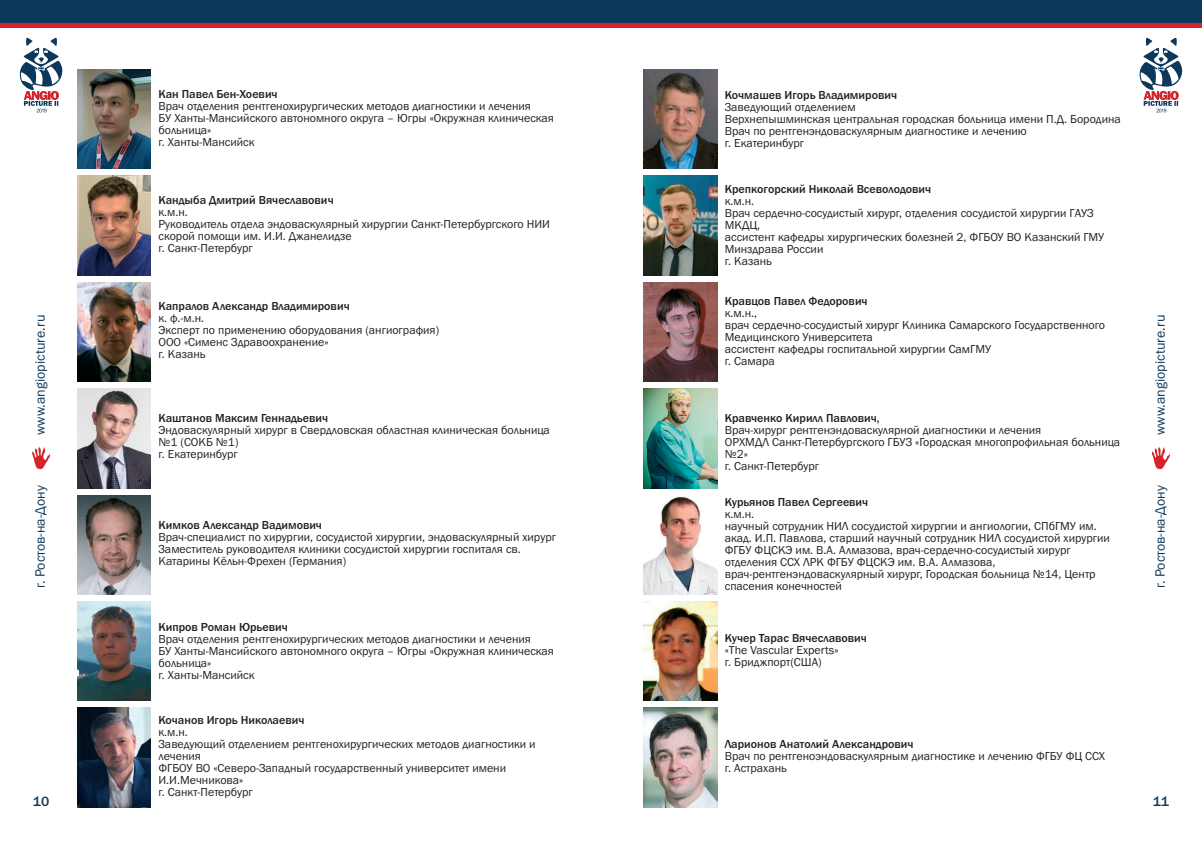
<style>
.page{position:relative;width:1202px;height:854px;background:#fff}
.page>*{position:absolute;margin:0;border:0;box-sizing:border-box;transform-origin:0 0}
.t1{font:14px "Franklin Gothic";color:#0c385c}
.t2{font:500 14px "Franklin Gothic";color:#0c385c}
.t3{font:12px/12px "Franklin Gothic";color:#231f20}
.s1{font-weight:500}
</style>
<div class="page">
<div style="left:0;top:10px;width:1202px;height:18px;background:#d42429"></div>
<div style="left:0;top:0;width:1202px;height:23px;background:#0c385c"></div>
<svg style="left:19px;top:38px;width:44px;height:74px"></svg>
<svg style="left:1139px;top:38px;width:44px;height:74px"></svg>
<svg style="left:32px;top:446px;width:18px;height:23px"></svg>
<svg style="left:1152px;top:446px;width:18px;height:23px"></svg>
<img style="left:643px;top:69px;width:74px;height:100px">
<img style="left:643px;top:176px;width:74px;height:99px">
<img style="left:643px;top:282px;width:74px;height:99px">
<img style="left:643px;top:388px;width:74px;height:100px">
<img style="left:643px;top:496px;width:74px;height:98px">
<img style="left:643px;top:601px;width:74px;height:99px">
<img style="left:643px;top:707px;width:74px;height:99px">
<img style="left:77px;top:69px;width:74px;height:100px">
<img style="left:77px;top:176px;width:74px;height:99px">
<img style="left:77px;top:282px;width:74px;height:99px">
<img style="left:77px;top:388px;width:74px;height:100px">
<img style="left:77px;top:495px;width:74px;height:99px">
<img style="left:77px;top:601px;width:74px;height:99px">
<img style="left:77px;top:707px;width:74px;height:99px">
<p class="t1" style="left:32px;top:435px;width:121px;rotate:-90deg">www.angiopicture.ru</p>
<p class="t1" style="left:32px;top:588px;width:104px;rotate:-90deg">г. Ростов-на-Дону</p>
<p class="t3" style="left:158px;top:88px;width:397px"><span class="s1">Кан Павел Бен-Хоевич<br></span>Врач отделения рентгенохирургических методов диагностики и лечения<br>БУ Ханты-Мансийского автономного округа – Югры «Окружная клиническая больница»<br>г. Ханты-Мансийск</p>
<p class="t3" style="left:158px;top:194px;width:393px"><span class="s1">Кандыба Дмитрий Вячеславович<br></span>к.м.н.<br>Руководитель отдела эндоваскулярный хирургии Санкт-Петербургского НИИ скорой помощи им. И.И. Джанелидзе<br>г. Санкт-Петербург</p>
<p class="t3" style="left:158px;top:300px;width:282px"><span class="s1">Капралов Александр Владимирович<br></span>к. ф.-м.н.<br>Эксперт по применению оборудования (ангиография)<br>ООО «Сименс Здравоохранение»<br>г. Казань</p>
<p class="t3" style="left:158px;top:412px;width:393px"><span class="s1">Каштанов Максим Геннадьевич<br></span>Эндоваскулярный хирург в Свердловская областная клиническая больница №1 (СОКБ №1)<br>г. Екатеринбург</p>
<p class="t3" style="left:158px;top:519px;width:399px"><span class="s1">Кимков Александр Вадимович<br></span>Врач-специалист по хирургии, сосудистой хирургии, эндоваскулярный хирург Заместитель руководителя клиники сосудистой хирургии госпиталя св.<br>Катарины Кёльн-Фрехен (Германия)</p>
<p class="t3" style="left:725px;top:89px;width:398px"><span class="s1">Кочмашев Игорь Владимирович<br></span>Заведующий отделением<br>Верхнепышминская центральная городская больница имени П.Д. Бородина Врач по рентгенэндоваскулярным диагностике и лечению<br>г. Екатеринбург</p>
<p class="t3" style="left:725px;top:183px;width:381px"><span class="s1">Крепкогорский Николай Всеволодович<br></span>к.м.н.<br>Врач сердечно-сосудистый хирург, отделения сосудистой хирургии ГАУЗ<br>МКДЦ,<br>ассистент кафедры хирургических болезней 2, ФГБОУ ВО Казанский ГМУ<br>Минздрава России<br>г. Казань</p>
<p class="t3" style="left:725px;top:295px;width:382px"><span class="s1">Кравцов Павел Федорович<br></span>к.м.н.,<br>врач сердечно-сосудистый хирург Клиника Самарского Государственного<br>Медицинского Университета<br>ассистент кафедры госпитальной хирургии СамГМУ<br>г. Самара</p>
<p class="t3" style="left:725px;top:412px;width:397px"><span class="s1">Кравченко Кирилл Павлович,<br></span>Врач-хирург рентгенэндоваскулярной диагностики и лечения<br>ОРХМДЛ Санкт-Петербургского ГБУЗ «Городская многопрофильная больница №2»<br>г. Санкт-Петербург</p>
<p class="t3" style="left:725px;top:496px;width:387px"><span class="s1">Курьянов Павел Сергеевич<br></span>к.м.н.<br>научный сотрудник НИЛ сосудистой хирургии и ангиологии, СПбГМУ им. акад. И.П. Павлова, старший научный сотрудник НИЛ сосудистой хирургии ФГБУ ФЦСКЭ им. В.А. Алмазова, врач-сердечно-сосудистый хирург отделения ССХ ЛРК ФГБУ ФЦСКЭ им. В.А. Алмазова, врач-рентгенэндоваскулярный хирург, Городская больница №14, Центр спасения конечностей</p>
<p class="t1" style="left:1151px;top:435px;width:121px;rotate:-90deg">www.angiopicture.ru</p>
<p class="t1" style="left:1151px;top:588px;width:104px;rotate:-90deg">г. Ростов-на-Дону</p>
<p class="t3" style="left:158px;top:620px;width:397px"><span class="s1">Кипров Роман Юрьевич<br></span>Врач отделения рентгенохирургических методов диагностики и лечения<br>БУ Ханты-Мансийского автономного округа – Югры «Окружная клиническая больница»<br>г. Ханты-Мансийск</p>
<p class="t3" style="left:158px;top:714px;width:379px"><span class="s1">Кочанов Игорь Николаевич<br></span>к.м.н.<br>Заведующий отделением рентгенохирургических методов диагностики и лечения<br>ФГБОУ ВО «Северо-Западный государственный университет имени<br>И.И.Мечникова»<br>г. Санкт-Петербург</p>
<p class="t3" style="left:725px;top:631px;width:144px"><span class="s1">Кучер Тарас Вячеславович </span>«The Vascular Experts»<br>г. Бриджпорт(США)</p>
<p class="t3" style="left:725px;top:738px;width:382px"><span class="s1">Ларионов Анатолий Александрович<br></span>Врач по рентгеноэндоваскулярным диагностике и лечению ФГБУ ФЦ ССХ г. Астрахань</p>
<p class="t2" style="left:33px;top:792px;width:18px">10</p>
<p class="t2" style="left:1153px;top:792px;width:18px">11</p>
</div>
